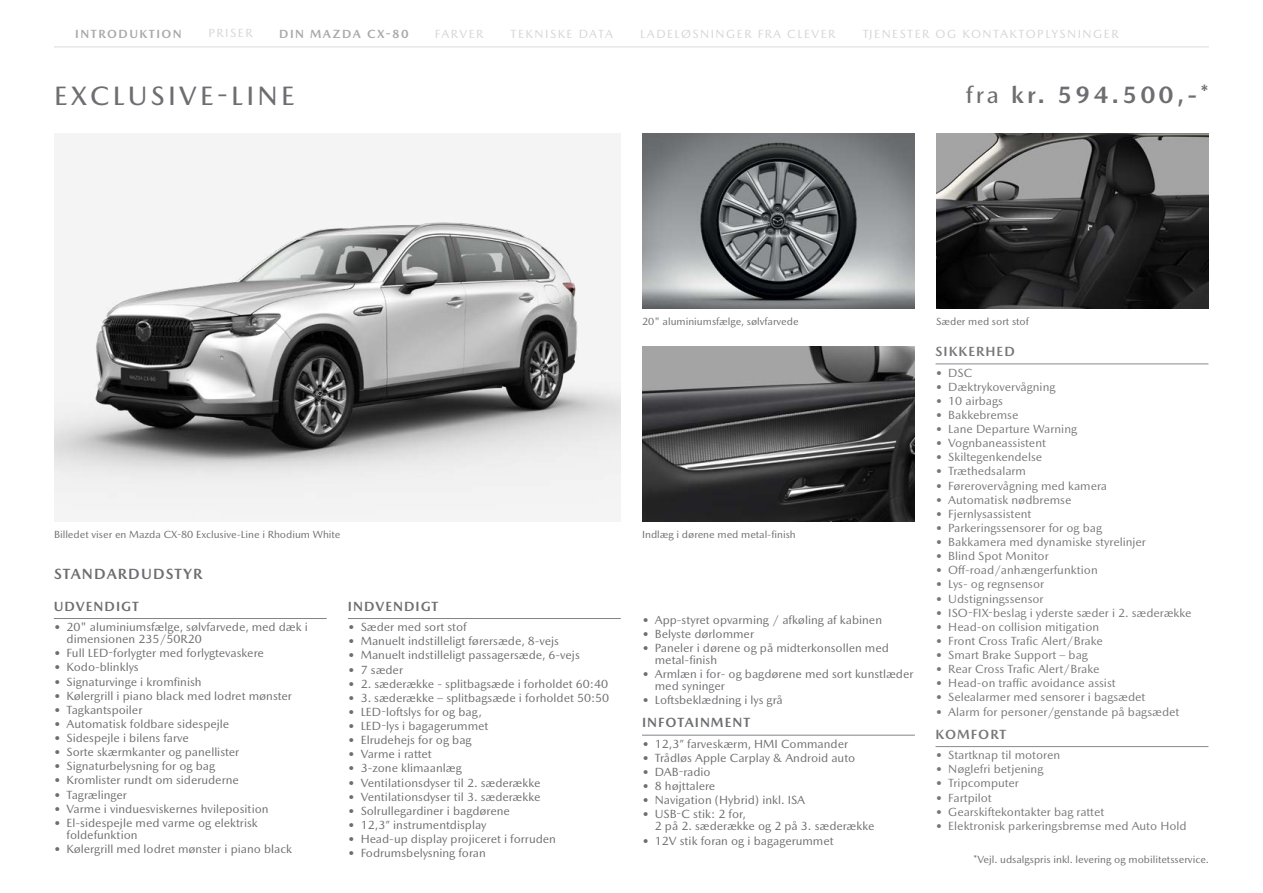
<style>
.page{position:relative;width:1263px;height:893px;background:#fff}
.page>*{position:absolute;margin:0;border:0;box-sizing:border-box;transform-origin:0 0}
.t1{font:500 27px "Mazda Type Cyrillic";letter-spacing:.125em;color:#6d6e71}
.t2{font:700 24px "Mazda Type Cyrillic";letter-spacing:.125em;color:#6d6e71}
.t3{font:700 15px "Mazda Type Cyrillic";letter-spacing:.075em;color:#6d6e71}
.t4{font:700 13.5px "Mazda Type Cyrillic";letter-spacing:.075em;color:#6d6e71}
.t5{font:12px/12px "Mazda Type Cyrillic";color:#6d6e71}
.t6{font:12px "Mazda Type Cyrillic";letter-spacing:.125em;color:#d5d5d5}
.t7{font:700 12px "Mazda Type Cyrillic";letter-spacing:.125em;color:#a7a9ac}
.t8{font:10.5px "Mazda Type Cyrillic";color:#6d6e71}
.s1{font-weight:500}
</style>
<div class="page">
<img style="left:642px;top:346px;width:273px;height:176px">
<img style="left:936px;top:133px;width:273px;height:176px">
<img style="left:54px;top:133px;width:567px;height:389px">
<img style="left:642px;top:133px;width:273px;height:176px">
<hr style="left:54px;top:618px;width:273px;height:1px;background:#808285">
<hr style="left:348px;top:618px;width:273px;height:1px;background:#808285">
<hr style="left:642px;top:735px;width:273px;height:1px;background:#808285">
<hr style="left:935px;top:364px;width:273px;height:1px;background:#808285">
<hr style="left:935px;top:746px;width:273px;height:1px;background:#808285">
<hr style="left:54px;top:46px;width:1155px;height:2px;background:#e7e7e7">
<p class="t7" style="left:75px;top:26px;width:108px">INTRODUKTION</p>
<p class="t6" style="left:208px;top:26px;width:46px">PRISER</p>
<p class="t7" style="left:279px;top:26px;width:131px">DIN MAZDA CX-80</p>
<p class="t6" style="left:435px;top:26px;width:50px">FARVER</p>
<p class="t6" style="left:511px;top:26px;width:104px">TEKNISKE DATA</p>
<p class="t6" style="left:640px;top:26px;width:197px">LADELØSNINGER FRA CLEVER</p>
<p class="t6" style="left:863px;top:26px;width:257px">TJENESTER OG KONTAKTOPLYSNINGER</p>
<h1 class="t1" style="left:54px;top:80px;width:242px">EXCLUSIVE-LINE</h1>
<h2 class="t2" style="left:966px;top:80px;width:245px"><span class="s1">fra</span> kr. 594.500,-*</h2>
<p class="t8" style="left:642px;top:315px;width:158px">20" aluminiumsfælge, sølvfarvede</p>
<p class="t8" style="left:54px;top:528px;width:288px">Billedet viser en Mazda CX-80 Exclusive-Line i Rhodium White</p>
<p class="t8" style="left:642px;top:528px;width:155px">Indlæg i dørene med metal-finish</p>
<p class="t3" style="left:54px;top:565px;width:150px">STANDARDUDSTYR</p>
<p class="t4" style="left:54px;top:598px;width:86px">UDVENDIGT</p>
<p class="t5" style="left:67px;top:621px;width:243px;text-indent:-13px">• 20" aluminiumsfælge, sølvfarvede, med dæk i dimensionen 235/50R20</p>
<p class="t5" style="left:54px;top:647px;width:211px">• Full LED-forlygter med forlygtevaskere</p>
<p class="t5" style="left:54px;top:661px;width:86px">• Kodo-blinklys</p>
<p class="t5" style="left:54px;top:675px;width:149px">• Signaturvinge i kromfinish</p>
<p class="t5" style="left:54px;top:689px;width:240px">• Kølergrill i piano black med lodret mønster</p>
<p class="t5" style="left:54px;top:704px;width:90px">• Tagkantspoiler</p>
<p class="t5" style="left:54px;top:718px;width:177px">• Automatisk foldbare sidespejle</p>
<p class="t5" style="left:54px;top:732px;width:137px">• Sidespejle i bilens farve</p>
<p class="t5" style="left:54px;top:746px;width:187px">• Sorte skærmkanter og panellister</p>
<p class="t5" style="left:54px;top:760px;width:163px">• Signaturbelysning for og bag</p>
<p class="t5" style="left:54px;top:774px;width:187px">• Kromlister rundt om sideruderne</p>
<p class="t5" style="left:54px;top:788px;width:75px">• Tagrælinger</p>
<p class="t5" style="left:54px;top:802px;width:216px">• Varme i vinduesviskernes hvileposition</p>
<p class="t5" style="left:67px;top:817px;width:193px;text-indent:-13px">• El-sidespejle med varme og elektrisk foldefunktion</p>
<p class="t5" style="left:54px;top:843px;width:240px">• Kølergrill med lodret mønster i piano black</p>
<p class="t4" style="left:348px;top:598px;width:92px">INDVENDIGT</p>
<p class="t5" style="left:348px;top:621px;width:120px">• Sæder med sort stof</p>
<p class="t5" style="left:348px;top:635px;width:213px">• Manuelt indstilleligt førersæde, 8-vejs</p>
<p class="t5" style="left:348px;top:649px;width:233px">• Manuelt indstilleligt passagersæde, 6-vejs</p>
<p class="t5" style="left:348px;top:663px;width:57px">• 7 sæder</p>
<p class="t5" style="left:348px;top:677px;width:262px">• 2. sæderække - splitbagsæde i forholdet 60:40</p>
<p class="t5" style="left:348px;top:692px;width:263px">• 3. sæderække – splitbagsæde i forholdet 50:50</p>
<p class="t5" style="left:348px;top:706px;width:136px">• LED-loftslys for og bag,</p>
<p class="t5" style="left:348px;top:720px;width:142px">• LED-lys i bagagerummet</p>
<p class="t5" style="left:348px;top:734px;width:125px">• Elrudehejs for og bag</p>
<p class="t5" style="left:348px;top:748px;width:85px">• Varme i rattet</p>
<p class="t5" style="left:348px;top:762px;width:115px">• 3-zone klimaanlæg</p>
<p class="t5" style="left:348px;top:776px;width:194px">• Ventilationsdyser til 2. sæderække</p>
<p class="t5" style="left:348px;top:790px;width:194px">• Ventilationsdyser til 3. sæderække</p>
<p class="t5" style="left:348px;top:805px;width:164px">• Solrullegardiner i bagdørene</p>
<p class="t5" style="left:348px;top:819px;width:140px">• 12,3” instrumentdisplay</p>
<p class="t5" style="left:348px;top:833px;width:210px">• Head-up display projiceret i forruden</p>
<p class="t5" style="left:348px;top:847px;width:139px">• Fodrumsbelysning foran</p>
<p class="t5" style="left:642px;top:613px;width:242px">• App-styret opvarming / afkøling af kabinen</p>
<p class="t5" style="left:642px;top:628px;width:113px">• Belyste dørlommer</p>
<p class="t5" style="left:655px;top:642px;width:236px;text-indent:-13px">• Paneler i dørene og på midterkonsollen med metal-finish</p>
<p class="t5" style="left:655px;top:668px;width:260px;text-indent:-13px">• Armlæn i for- og bagdørene med sort kunstlæder med syninger</p>
<p class="t5" style="left:642px;top:694px;width:142px">• Loftsbeklædning i lys grå</p>
<p class="t4" style="left:642px;top:714px;width:110px">INFOTAINMENT</p>
<p class="t5" style="left:642px;top:738px;width:208px">• 12,3” farveskærm, HMI Commander</p>
<p class="t5" style="left:642px;top:752px;width:215px">• Trådløs Apple Carplay &amp; Android auto</p>
<p class="t5" style="left:642px;top:766px;width:70px">• DAB-radio</p>
<p class="t5" style="left:642px;top:780px;width:75px">• 8 højttalere</p>
<p class="t5" style="left:642px;top:794px;width:164px">• Navigation (Hybrid) inkl. ISA</p>
<p class="t5" style="left:655px;top:808px;width:221px;text-indent:-13px">• USB-C stik: 2 for,<br>2 på 2. sæderække og 2 på 3. sæderække</p>
<p class="t5" style="left:642px;top:834px;width:193px">• 12V stik foran og i bagagerummet</p>
<p class="t8" style="left:936px;top:315px;width:94px">Sæder med sort stof</p>
<p class="t4" style="left:935px;top:343px;width:81px">SIKKERHED</p>
<p class="t5" style="left:935px;top:366px;width:38px">• DSC</p>
<p class="t5" style="left:935px;top:380px;width:121px">• Dæktrykovervågning</p>
<p class="t5" style="left:935px;top:395px;width:69px">• 10 airbags</p>
<p class="t5" style="left:935px;top:409px;width:84px">• Bakkebremse</p>
<p class="t5" style="left:935px;top:423px;width:143px">• Lane Departure Warning</p>
<p class="t5" style="left:935px;top:437px;width:112px">• Vognbaneassistent</p>
<p class="t5" style="left:935px;top:451px;width:108px">• Skiltegenkendelse</p>
<p class="t5" style="left:935px;top:465px;width:92px">• Træthedsalarm</p>
<p class="t5" style="left:935px;top:479px;width:173px">• Førerovervågning med kamera</p>
<p class="t5" style="left:935px;top:493px;width:137px">• Automatisk nødbremse</p>
<p class="t5" style="left:935px;top:508px;width:97px">• Fjernlysassistent</p>
<p class="t5" style="left:935px;top:522px;width:168px">• Parkeringssensorer for og bag</p>
<p class="t5" style="left:935px;top:536px;width:212px">• Bakkamera med dynamiske styrelinjer</p>
<p class="t5" style="left:935px;top:550px;width:115px">• Blind Spot Monitor</p>
<p class="t5" style="left:935px;top:564px;width:164px">• Off-road/anhængerfunktion</p>
<p class="t5" style="left:935px;top:578px;width:110px">• Lys- og regnsensor</p>
<p class="t5" style="left:935px;top:592px;width:110px">• Udstigningssensor</p>
<p class="t5" style="left:935px;top:606px;width:258px">• ISO-FIX-beslag i yderste sæder i 2. sæderække</p>
<p class="t5" style="left:935px;top:621px;width:165px">• Head-on collision mitigation</p>
<p class="t5" style="left:935px;top:635px;width:169px">• Front Cross Trafic Alert/Brake</p>
<p class="t5" style="left:935px;top:649px;width:154px">• Smart Brake Support – bag</p>
<p class="t5" style="left:935px;top:663px;width:165px">• Rear Cross Trafic Alert/Brake</p>
<p class="t5" style="left:935px;top:677px;width:182px">• Head-on traffic avoidance assist</p>
<p class="t5" style="left:935px;top:691px;width:211px">• Selealarmer med sensorer i bagsædet</p>
<p class="t5" style="left:935px;top:705px;width:245px">• Alarm for personer/genstande på bagsædet</p>
<p class="t4" style="left:935px;top:726px;width:72px">KOMFORT</p>
<p class="t5" style="left:935px;top:749px;width:126px">• Startknap til motoren</p>
<p class="t5" style="left:935px;top:763px;width:109px">• Nøglefri betjening</p>
<p class="t5" style="left:935px;top:777px;width:85px">• Tripcomputer</p>
<p class="t5" style="left:935px;top:791px;width:58px">• Fartpilot</p>
<p class="t5" style="left:935px;top:805px;width:170px">• Gearskiftekontakter bag rattet</p>
<p class="t5" style="left:935px;top:820px;width:253px">• Elektronisk parkeringsbremse med Auto Hold</p>
<p class="t8" style="left:973px;top:853px;width:237px">*Vejl. udsalgspris inkl. levering og mobilitetsservice.</p>
</div>
